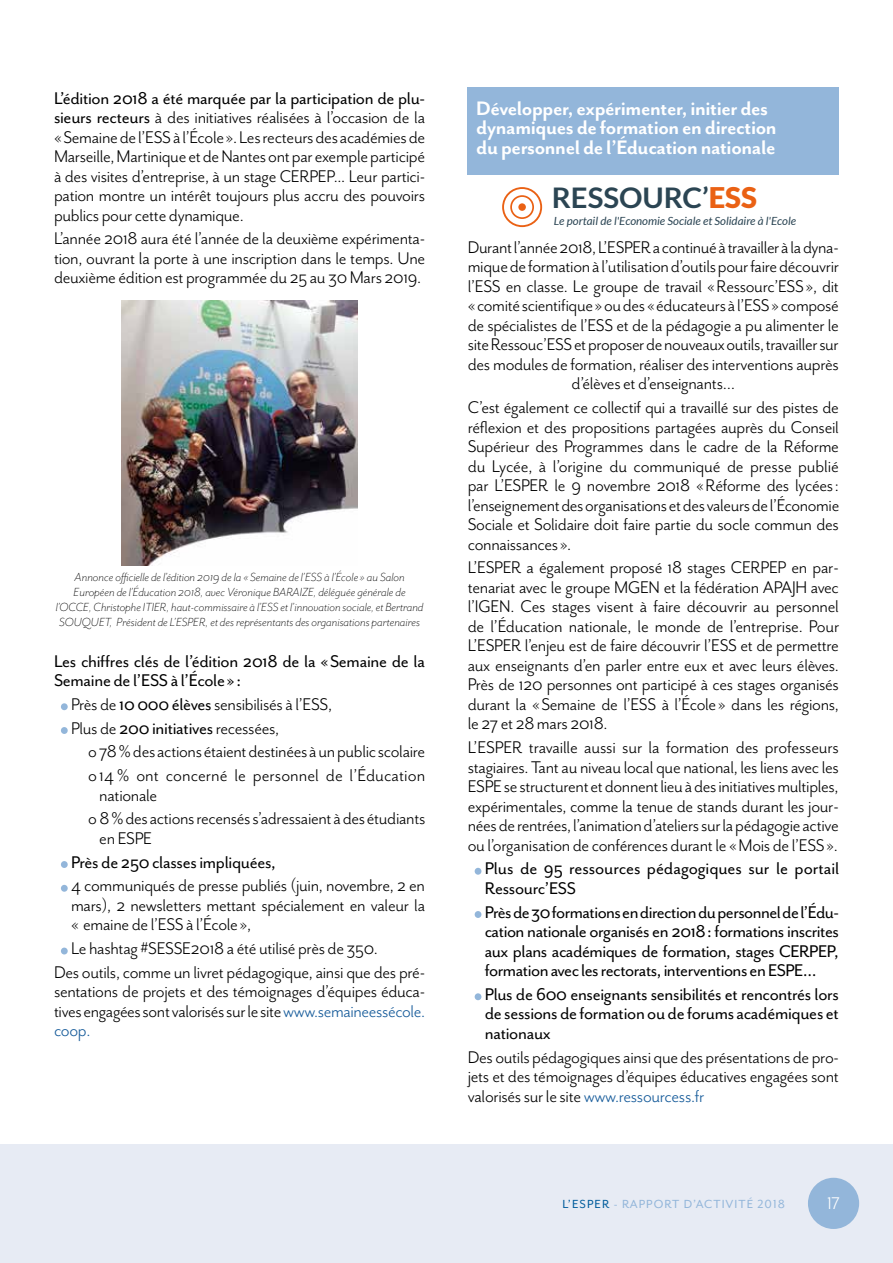
<style>
.page{position:relative;width:893px;height:1263px;background:#fff}
.page>*{position:absolute;margin:0;border:0;box-sizing:border-box;transform-origin:0 0}
.t1{font:700 28.5px "Lato";color:#2b4553}
.t2{font:700 22.5px/19.5px "Mr Eaves San OT";letter-spacing:-.015em;color:#fff}
.t3{font:19.5px/19.5px "Mr Eaves San OT";letter-spacing:-.015em;color:#000;text-align:justify}
.t4{font:19.5px/19.5px "Mr Eaves San OT";letter-spacing:-.015em;color:#000}
.t5{font:19.5px "Mr Eaves San OT";color:#fff}
.t6{font:italic 300 13.5px/15px "Mr Eaves San OT";color:#000;text-align:center}
.t7{font:13.5px "Mr Eaves San OT";letter-spacing:.075em;color:#93b6da}
.t8{font:italic 11.25px "Lato";color:#2a4453}
.s1{font-style:inherit}
.s2{font-size:52.5px;color:#93b6da}
.s3{color:#165b9a}
.s4{font-weight:900;color:#ea6114}
.s5{color:#005c9c}
</style>
<div class="page">
<div style="left:0;top:1144px;width:893px;height:119px;background:#e7ebf4"></div>
<div style="left:808px;top:1178px;width:51px;height:51px;background:#93b6da;border-radius:50%"></div>
<img style="left:122px;top:300px;width:236px;height:265px">
<div style="left:468px;top:87px;width:371px;height:87px;background:#93b6da"></div>
<svg style="left:502px;top:187px;width:40px;height:40px"></svg>
<p class="t3" style="left:54px;top:88px;width:373px"><span class="s1">L’édition 2018 a été marquée par la participation de plu&shy;sieurs recteurs</span> à des initiatives réalisées à l’occasion de la «Semaine de l’ESS à l’École». Les recteurs des académies de Marseille, Martinique et de Nantes ont par exemple participé à des visites d’entreprise, à un stage CERPEP... Leur partici&shy;pation montre un intérêt toujours plus accru des pouvoirs publics pour cette dynamique.</p>
<p class="t3" style="left:54px;top:229px;width:373px">L’année 2018 aura été l’année de la deuxième expérimenta&shy;tion, ouvrant la porte à une inscription dans le temps. Une deuxième édition est programmée du 25 au 30 Mars 2019.</p>
<p class="t6" style="left:56px;top:570px;width:369px">Annonce officielle de l’édition 2019 de la « Semaine de l’ESS à l’École» au Salon Européen de l’Éducation 2018, avec Véronique BARAIZE, déléguée générale de l’OCCE, Christophe ITIER, haut-commissaire à l’ESS et l’innovation sociale, et Bertrand SOUQUET, Président de L’ESPER, et des représentants des organisations partenaires</p>
<p class="t4" style="left:54px;top:651px;width:373px">Les chiffres clés de l’édition 2018 de la «Semaine de la<br>Semaine de l’ESS à l’École»:</p>
<p class="t3" style="left:58px;top:694px;width:275px"><span class="s2">•</span>Près de <span class="s1">10 000 élèves</span> sensibilisés à l’ESS,</p>
<p class="t3" style="left:88px;top:716px;width:339px;line-height:23.7px;text-align:left;text-indent:-30px"><span class="s2">•</span>Plus de <span class="s1">200 initiatives</span> recessées,<br>o 78% des actions étaient destinées à un public scolaire o 14% ont concerné le personnel de l’Éducation</p>
<p class="t3" style="left:88px;top:783px;width:339px;line-height:23.7px;text-indent:11px">nationale<br>o 8% des actions recensés s’adressaient à des étudiants</p>
<p class="t3" style="left:99px;top:829px;width:54px">en ESPE</p>
<p class="t4" style="left:58px;top:852px;width:219px"><span class="s2">•</span>Près de 250 classes impliquées,</p>
<p class="t3" style="left:71px;top:876px;width:356px;text-indent:-13px"><span class="s2">•</span>4 communiqués de presse publiés (juin, novembre, 2 en mars), 2 newsletters mettant spécialement en valeur la « emaine de l’ESS à l’École»,</p>
<p class="t3" style="left:54px;top:937px;width:373px;line-height:23.7px"><span class="s2">•</span>Le hashtag #SESSE2018 a été utilisé près de 350.<br>Des outils, comme un livret pédagogique, ainsi que des pré-</p>
<p class="t3" style="left:54px;top:982px;width:373px">sentations de projets et des témoignages d’équipes éduca&shy;tives engagées sont valorisés sur le site <span class="s3">www.semaineessécole. coop.</span></p>
<p class="t2" style="left:476px;top:98px;width:302px">Développer, expérimenter, initier des dynamiques de formation en direction du personnel de l’Éducation nationale</p>
<h1 class="t1" style="left:552px;top:181px;width:207px">RESSOURC’<span class="s4">ESS</span></h1>
<p class="t8" style="left:554px;top:215px;width:244px">Le portail de l'Economie Sociale et Solidaire à l'Ecole</p>
<p class="t3" style="left:468px;top:237px;width:373px;text-align:center">Durant l’année 2018, L’ESPER a continué à travailler à la dyna&shy;mique de formation à l’utilisation d’outils pour faire découvrir l’ESS en classe. Le groupe de travail «Ressourc’ESS», dit «comité scientifique» ou des «éducateurs à l’ESS» composé de spécialistes de l’ESS et de la pédagogie a pu alimenter le site Ressouc’ESS et proposer de nouveaux outils, travailler sur des modules de formation, réaliser des interventions auprès d’élèves et d’enseignants…</p>
<p class="t3" style="left:468px;top:398px;width:373px">C’est également ce collectif qui a travaillé sur des pistes de réflexion et des propositions partagées auprès du Conseil Supérieur des Programmes dans le cadre de la Réforme du Lycée, à l’origine du communiqué de presse publié par L’ESPER le 9 novembre 2018 «Réforme des lycées: l’enseignement des organisations et des valeurs de l’Économie Sociale et Solidaire doit faire partie du socle commun des connaissances».</p>
<p class="t3" style="left:468px;top:558px;width:373px">L’ESPER a également proposé 18 stages CERPEP en par&shy;tenariat avec le groupe MGEN et la fédération APAJH avec l’IGEN. Ces stages visent à faire découvrir au personnel de l’Éducation nationale, le monde de l’entreprise. Pour L’ESPER l’enjeu est de faire découvrir l’ESS et de permettre aux enseignants d’en parler entre eux et avec leurs élèves.<br>Près de 120 personnes ont participé à ces stages organisés durant la «Semaine de l’ESS à l’École» dans les régions, le 27 et 28 mars 2018.</p>
<p class="t3" style="left:468px;top:738px;width:373px">L’ESPER travaille aussi sur la formation des professeurs stagiaires. Tant au niveau local que national, les liens avec les ESPE se structurent et donnent lieu à des initiatives multiples, expérimentales, comme la tenue de stands durant les jour&shy;nées de rentrées, l’animation d’ateliers sur la pédagogie active ou l’organisation de conférences durant le «Mois de l’ESS».</p>
<p class="t4" style="left:485px;top:859px;width:356px;text-indent:-13px"><span class="s2">•</span>Plus de 95 ressources pédagogiques sur le portail<br>Ressourc’ESS</p>
<p class="t4" style="left:485px;top:902px;width:356px;text-align:justify;text-indent:-13px"><span class="s2">•</span>Près de 30 formations en direction du personnel de l’Édu&shy;cation nationale organisés en 2018: formations inscrites aux plans académiques de formation, stages CERPEP, formation avec les rectorats, interventions en ESPE…</p>
<p class="t4" style="left:485px;top:984px;width:356px;text-align:justify;text-indent:-13px"><span class="s2">•</span>Plus de 600 enseignants sensibilités et rencontrés lors de sessions de formation ou de forums académiques et nationaux</p>
<p class="t3" style="left:468px;top:1047px;width:373px">Des outils pédagogiques ainsi que des présentations de pro&shy;jets et des témoignages d’équipes éducatives engagées sont valorisés sur le site <span class="s3">www.ressourcess.fr</span></p>
<p class="t7" style="left:562px;top:1197px;width:224px"><span class="s5">L’ESPER</span> - RAPPORT D’ACTIVITÉ 2018</p>
<p class="t5" style="left:827px;top:1192px;width:14px">17</p>
</div>
